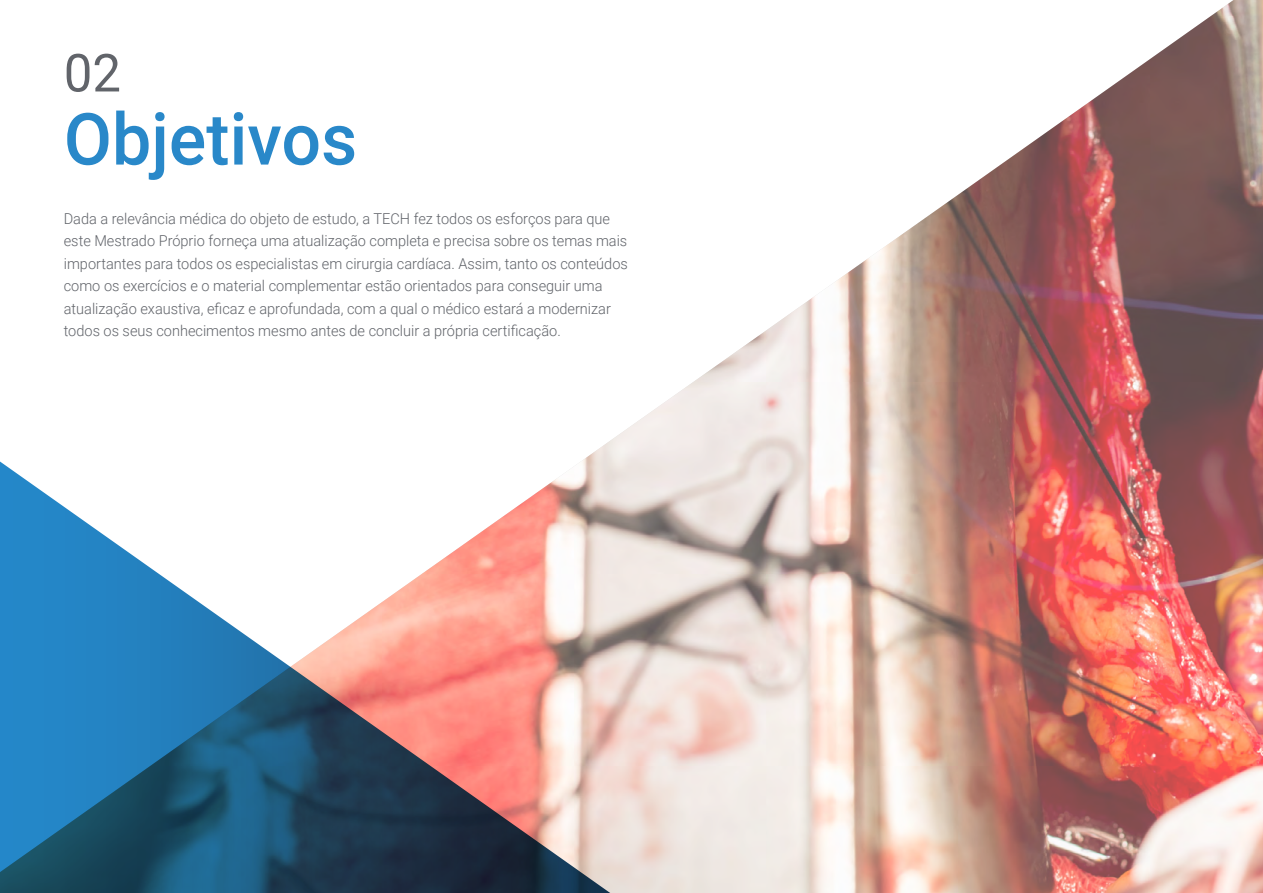
<style>
.page{position:relative;width:1263px;height:893px;background:#fff}
.page>*{position:absolute;margin:0;border:0;box-sizing:border-box;transform-origin:0 0}
.t1{font:500 72px "Roboto";color:#2988c9}
.t2{font:52.5px "Roboto";color:#61646a}
.t3{font:300 15px/22.5px "Roboto";color:#61646a}
</style>
<div class="page">
<img style="left:603px;top:0;width:660px;height:893px">
<svg style="left:0;top:446px;width:640px;height:447px"></svg>
<h2 class="t2" style="left:64px;top:36px;width:59px">02</h2>
<h1 class="t1" style="left:64px;top:89px;width:295px">Objetivos</h1>
<p class="t3" style="left:64px;top:207px;width:566px">Dada a relevância médica do objeto de estudo, a TECH fez todos os esforços para que este Mestrado Próprio forneça uma atualização completa e precisa sobre os temas mais importantes para todos os especialistas em cirurgia cardíaca. Assim, tanto os conteúdos como os exercícios e o material complementar estão orientados para conseguir uma atualização exaustiva, eficaz e aprofundada, com a qual o médico estará a modernizar todos os seus conhecimentos mesmo antes de concluir a própria certificação.</p>
</div>
